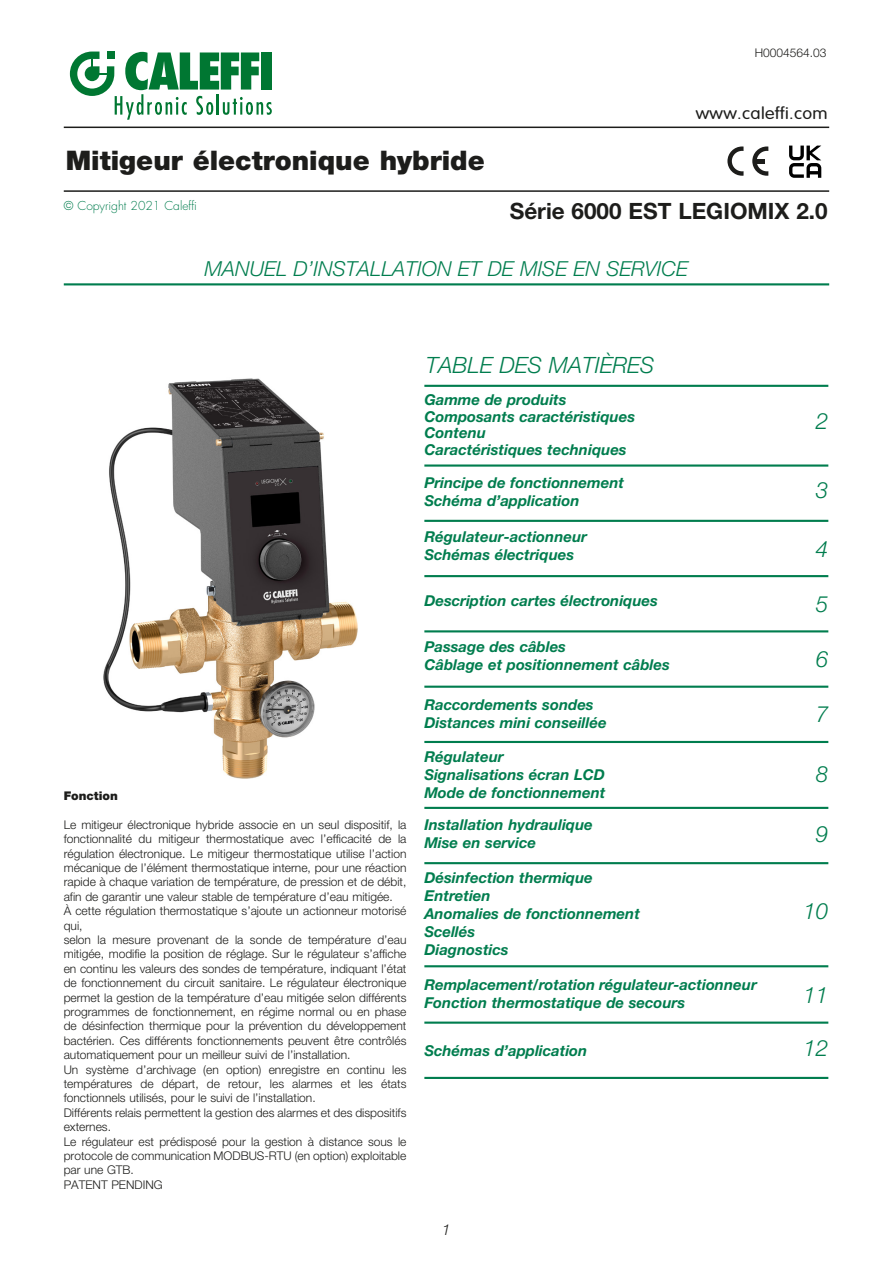
<style>
.page{position:relative;width:893px;height:1263px;background:#fff}
.page>*{position:absolute;margin:0;border:0;box-sizing:border-box;transform-origin:0 0}
.Normale{font:900 27px "Helvetica Neue LT Std";color:#1d1d1b}
.Normale-2{font:italic 300 22.5px "Helvetica Neue LT Std";color:#007d4e}
.Normale-3{font:700 22.5px "Helvetica Neue LT Std";color:#1d1d1b}
.Normale-4{font:italic 300 20.7px "Helvetica Neue LT Std";color:#007d4e}
.Normale-5{font:300 16.5px "VAG Rounded";letter-spacing:.02em;color:#1d1d1b;scale:1.1 1}
.Normale-6{font:italic 700 15px "Helvetica Neue LT Std";color:#007d4e}
.Normale-7{font:italic 300 15px "Helvetica Neue LT Std";color:#1d1d1b}
.Normale-8{font:300 12px/14.4px "Helvetica Neue LT Std";color:#1d1d1b;text-align:justify}
.Normale-9{font:300 12px "Futura";color:#007d4e}
.Normale-10{font:900 12px "Helvetica Neue LT Std";color:#1d1d1b}
</style>
<div class="page">
<hr style="left:64px;top:127px;width:765px;height:1px;background:#1d1d1b">
<hr style="left:64px;top:190px;width:765px;height:2px;background:#1d1d1b">
<hr style="left:424px;top:385px;width:404px;height:2px;background:#007d4e">
<hr style="left:424px;top:464px;width:404px;height:3px;background:#007d4e">
<hr style="left:424px;top:520px;width:404px;height:2px;background:#007d4e">
<hr style="left:424px;top:575px;width:404px;height:2px;background:#007d4e">
<hr style="left:424px;top:630px;width:404px;height:2px;background:#007d4e">
<hr style="left:424px;top:686px;width:404px;height:2px;background:#007d4e">
<hr style="left:424px;top:741px;width:404px;height:2px;background:#007d4e">
<hr style="left:424px;top:807px;width:404px;height:2px;background:#007d4e">
<hr style="left:424px;top:862px;width:404px;height:2px;background:#007d4e">
<hr style="left:424px;top:965px;width:404px;height:2px;background:#007d4e">
<hr style="left:424px;top:1021px;width:404px;height:3px;background:#007d4e">
<hr style="left:424px;top:1077px;width:404px;height:2px;background:#007d4e">
<hr style="left:64px;top:283px;width:765px;height:2px;background:#007d4e">
<svg style="left:727px;top:146px;width:16px;height:30px"></svg>
<svg style="left:752px;top:146px;width:16px;height:30px"></svg>
<hr style="left:753px;top:159px;width:12px;height:4px;background:#1d1d1b">
<svg style="left:70px;top:52px;width:202px;height:68px"></svg>
<img style="left:103px;top:378px;width:255px;height:401px">
<svg style="left:789px;top:146px;width:32px;height:32px"></svg>
<p class="Normale-8" style="left:755px;top:45px;width:73px">H0004564.03</p>
<p class="Normale" style="left:66px;top:144px;width:420px">Mitigeur électronique hybride</p>
<p class="Normale-9" style="left:64px;top:198px;width:135px">© Copyright 2021 Caleffi</p>
<p class="Normale-5" style="left:696px;top:103px;width:121px">www.caleffi.com</p>
<p class="Normale-3" style="left:510px;top:197px;width:319px">Série 6000 EST LEGIOMIX 2.0</p>
<p class="Normale-4" style="left:204px;top:257px;width:485px">MANUEL D’INSTALLATION ET DE MISE EN SERVICE</p>
<p class="Normale-10" style="left:64px;top:788px;width:56px">Fonction</p>
<p class="Normale-8" style="left:64px;top:817px;width:344px">Le mitigeur électronique hybride associe en un seul dispositif, la fonctionnalité du mitigeur thermostatique avec l’efficacité de la régulation électronique. Le mitigeur thermostatique utilise l’action mécanique de l’élément thermostatique interne, pour une réaction rapide à chaque variation de température, de pression et de débit, afin de garantir une valeur stable de température d’eau mitigée.</p>
<p class="Normale-8" style="left:64px;top:903px;width:344px">À cette régulation thermostatique s’ajoute un actionneur motorisé qui,</p>
<p class="Normale-8" style="left:64px;top:932px;width:344px">selon la mesure provenant de la sonde de température d’eau mitigée, modifie la position de réglage. Sur le régulateur s’affiche en continu les valeurs des sondes de température, indiquant l’état de fonctionnement du circuit sanitaire. Le régulateur électronique permet la gestion de la température d’eau mitigée selon différents programmes de fonctionnement, en régime normal ou en phase de désinfection thermique pour la prévention du développement bactérien. Ces différents fonctionnements peuvent être contrôlés automatiquement pour un meilleur suivi de l’installation.</p>
<p class="Normale-8" style="left:64px;top:1062px;width:344px">Un système d’archivage (en option) enregistre en continu les températures de départ, de retour, les alarmes et les états fonctionnels utilisés, pour le suivi de l’installation.</p>
<p class="Normale-8" style="left:64px;top:1105px;width:344px">Différents relais permettent la gestion des alarmes et des dispositifs</p>
<p class="Normale-8" style="left:64px;top:1119px;width:49px">externes.</p>
<p class="Normale-8" style="left:64px;top:1134px;width:344px">Le régulateur est prédisposé pour la gestion à distance sous le protocole de communication MODBUS-RTU (en option) exploitable par une GTB.</p>
<p class="Normale-8" style="left:64px;top:1177px;width:101px">PATENT PENDING</p>
<p class="Normale-2" style="left:426px;top:352px;width:230px">TABLE DES MATIÈRES</p>
<p class="Normale-6" style="left:424px;top:391px;width:144px">Gamme de produits</p>
<p class="Normale-6" style="left:424px;top:407px;width:212px">Composants caractéristiques</p>
<p class="Normale-6" style="left:424px;top:424px;width:63px">Contenu</p>
<p class="Normale-6" style="left:424px;top:440px;width:204px">Caractéristiques techniques</p>
<p class="Normale-6" style="left:424px;top:473px;width:201px">Principe de fonctionnement</p>
<p class="Normale-6" style="left:424px;top:491px;width:157px">Schéma d’application</p>
<p class="Normale-6" style="left:424px;top:527px;width:164px">Régulateur-actionneur</p>
<p class="Normale-6" style="left:424px;top:545px;width:151px">Schémas électriques</p>
<p class="Normale-6" style="left:424px;top:592px;width:235px">Description cartes électroniques</p>
<p class="Normale-6" style="left:424px;top:637px;width:143px">Passage des câbles</p>
<p class="Normale-6" style="left:424px;top:655px;width:247px">Câblage et positionnement câbles</p>
<p class="Normale-6" style="left:424px;top:695px;width:171px">Raccordements sondes</p>
<p class="Normale-6" style="left:424px;top:713px;width:184px">Distances mini conseillée</p>
<p class="Normale-6" style="left:424px;top:747px;width:81px">Régulateur</p>
<p class="Normale-6" style="left:424px;top:765px;width:182px">Signalisations écran LCD</p>
<p class="Normale-6" style="left:424px;top:783px;width:183px">Mode de fonctionnement</p>
<p class="Normale-6" style="left:424px;top:815px;width:170px">Installation hydraulique</p>
<p class="Normale-6" style="left:424px;top:833px;width:113px">Mise en service</p>
<p class="Normale-6" style="left:424px;top:868px;width:170px">Désinfection thermique</p>
<p class="Normale-6" style="left:424px;top:886px;width:68px">Entretien</p>
<p class="Normale-6" style="left:424px;top:904px;width:217px">Anomalies de fonctionnement</p>
<p class="Normale-6" style="left:424px;top:922px;width:52px">Scellés</p>
<p class="Normale-6" style="left:424px;top:940px;width:86px">Diagnostics</p>
<p class="Normale-6" style="left:424px;top:976px;width:334px">Remplacement/rotation régulateur-actionneur</p>
<p class="Normale-6" style="left:424px;top:994px;width:262px">Fonction thermostatique de secours</p>
<p class="Normale-2" style="left:816px;top:407px;width:14px">2</p>
<p class="Normale-2" style="left:816px;top:477px;width:14px">3</p>
<p class="Normale-2" style="left:816px;top:535px;width:14px">4</p>
<p class="Normale-2" style="left:816px;top:590px;width:14px">5</p>
<p class="Normale-2" style="left:816px;top:645px;width:14px">6</p>
<p class="Normale-2" style="left:816px;top:700px;width:14px">7</p>
<p class="Normale-2" style="left:816px;top:761px;width:14px">8</p>
<p class="Normale-2" style="left:816px;top:821px;width:14px">9</p>
<p class="Normale-2" style="left:803px;top:897px;width:27px">10</p>
<p class="Normale-2" style="left:803px;top:982px;width:27px">11</p>
<p class="Normale-6" style="left:424px;top:1041px;width:164px">Schémas d’application</p>
<p class="Normale-2" style="left:803px;top:1035px;width:27px">12</p>
<p class="Normale-7" style="left:442px;top:1221px;width:10px">1</p>
</div>
